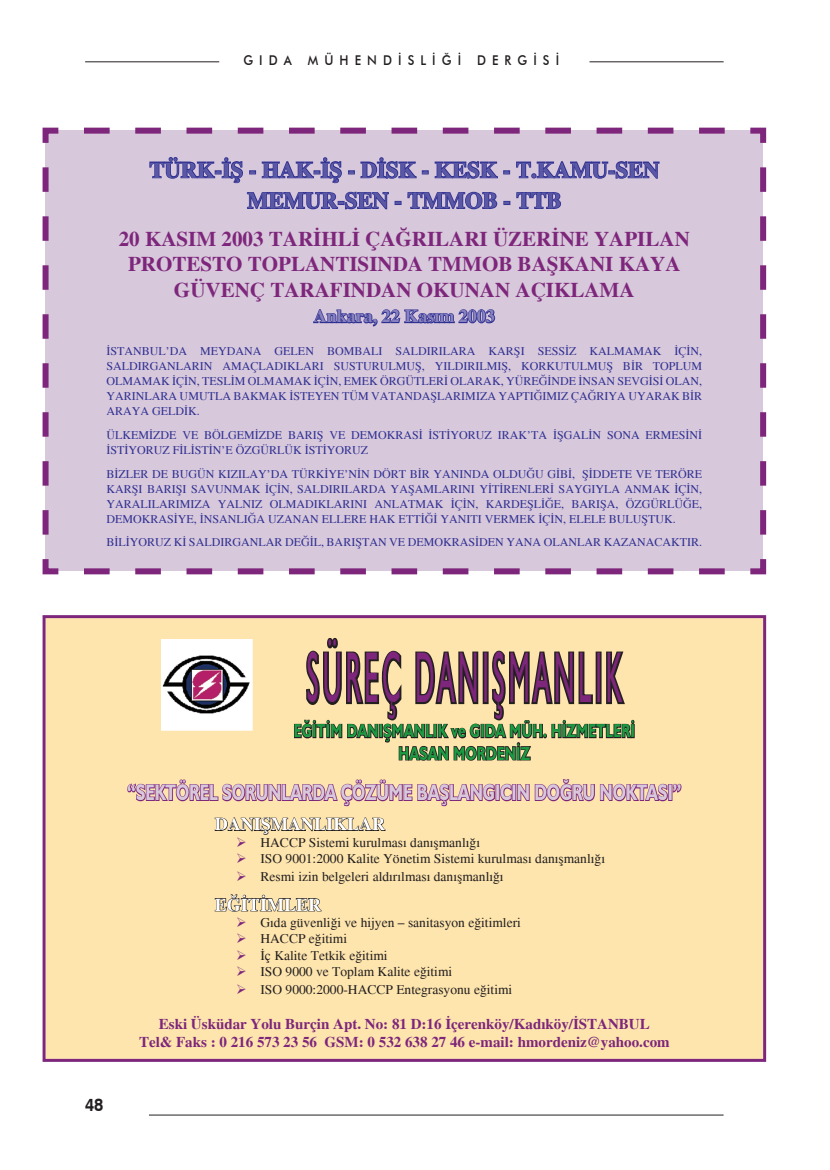
<style>
.page{position:relative;width:830px;height:1170px;background:#fff}
.page>*{position:absolute;margin:0;border:0;box-sizing:border-box;transform-origin:0 0}
.t1{font:71.85px "Humanist 521 BT";letter-spacing:.15em;color:#7d267b;scale:.36 1}
.t2{font:700 22.5px/30.6px "Times New Roman";color:#5a57a5;text-align:center}
.t3{font:700 22.5px "Humanist 521 BT";color:#d8c8db;scale:.72 1}
.t4{font:700 21px/25.2px "Times New Roman";color:#7d267b;text-align:center}
.t5{font:700 18.75px/22.2px "Humanist 521 BT";letter-spacing:.025em;color:#1a9a41;text-align:center;scale:.72 1}
.t6{font:700 18px "Times New Roman";color:#fff}
.t7{font:700 18px "Times New Roman";color:#8781bd}
.t8{font:700 18px "Swiss 721 BT";color:#231f20;scale:.9 1}
.t9{font:700 15px/18px "Times New Roman";color:#7d267b;text-align:center}
.t10{font:13.5px "Times New Roman";color:#231f20}
.t11{font:500 13.5px "Futura BT";letter-spacing:.5em;color:#231f20;scale:.9 1}
.t12{font:12px/15px "Times New Roman";color:#2e3092;text-align:justify}
.s1{color:#7d267b}
</style>
<div class="page">
<hr style="left:85px;top:61px;width:638px;height:1px;background:#231f20">
<div style="left:220px;top:43px;width:368px;height:32px;background:#fff"></div>
<hr style="left:149px;top:1114px;width:574px;height:1px;background:#231f20">
<svg style="left:42px;top:127px;width:725px;height:448px;background:#d2c1d7"></svg>
<div style="left:43px;top:615px;width:722px;height:446px;background:#fee5ad"></div>
<svg style="left:126px;top:778px;width:556px;height:29px;background:#d7ac9e"></svg>
<svg style="left:214px;top:813px;width:171px;height:22px;background:#c5b288"></svg>
<svg style="left:214px;top:894px;width:107px;height:17px;background:#b3a17d"></svg>
<img style="left:161px;top:639px;width:91px;height:91px">
<svg style="left:293px;top:635px;width:342px;height:126px;background:#baa781"></svg>
<p class="t11" style="left:243px;top:52px;width:352px">GIDA MÜHENDİSLİĞİ DERGİSİ</p>
<h2 class="t2" style="left:149px;top:155px;width:511px">TÜRK-İŞ - HAK-İŞ - DİSK - KESK - T.KAMU-SEN<br>MEMUR-SEN - TMMOB - TTB</h2>
<h3 class="t4" style="left:119px;top:227px;width:572px">20 KASIM 2003 TARİHLİ ÇAĞRILARI ÜZERİNE YAPILAN<br>PROTESTO TOPLANTISINDA TMMOB BAŞKANI KAYA<br>GÜVENÇ TARAFINDAN OKUNAN AÇIKLAMA</h3>
<h3 class="t7" style="left:313px;top:306px;width:183px">Ankara, 22 Kasım 2003</h3>
<p class="t12" style="left:106px;top:344px;width:597px">İSTANBUL’DA MEYDANA GELEN BOMBALI SALDIRILARA KARŞI SESSİZ KALMAMAK İÇİN, SALDIRGANLARIN AMAÇLADIKLARI SUSTURULMUŞ, YILDIRILMIŞ, KORKUTULMUŞ BİR TOPLUM OLMAMAK İÇİN, TESLİM OLMAMAK İÇİN, EMEK ÖRGÜTLERİ OLARAK, YÜREĞİNDE İNSAN SEVGİSİ OLAN, YARINLARA UMUTLA BAKMAK İSTEYEN TÜM VATANDAŞLARIMIZA YAPTIĞIMIZ ÇAĞRIYA UYARAK BİR ARAYA GELDİK.</p>
<p class="t12" style="left:106px;top:427px;width:597px">ÜLKEMİZDE VE BÖLGEMİZDE BARIŞ VE DEMOKRASİ İSTİYORUZ IRAK’TA İŞGALİN SONA ERMESİNİ<br>İSTİYORUZ FİLİSTİN’E ÖZGÜRLÜK İSTİYORUZ</p>
<p class="t12" style="left:106px;top:466px;width:597px">BİZLER DE BUGÜN KIZILAY’DA TÜRKİYE’NİN DÖRT BİR YANINDA OLDUĞU GİBİ, ŞİDDETE VE TERÖRE KARŞI BARIŞI SAVUNMAK İÇİN, SALDIRILARDA YAŞAMLARINI YİTİRENLERİ SAYGIYLA ANMAK İÇİN, YARALILARIMIZA YALNIZ OLMADIKLARINI ANLATMAK İÇİN, KARDEŞLİĞE, BARIŞA, ÖZGÜRLÜĞE, DEMOKRASİYE, İNSANLIĞA UZANAN ELLERE HAK ETTİĞİ YANITI VERMEK İÇİN, ELELE BULUŞTUK.</p>
<p class="t12" style="left:106px;top:534px;width:597px">BİLİYORUZ Kİ SALDIRGANLAR DEĞİL, BARIŞTAN VE DEMOKRASİDEN YANA OLANLAR KAZANACAKTIR.</p>
<h1 class="t1" style="left:307px;top:633px;width:875px">SÜREÇ DANIŞMANLIK</h1>
<h3 class="t5" style="left:294px;top:719px;width:475px">EĞİTİM DANIŞMANLIK ve GIDA MÜH. HİZMETLERİ<br>HASAN MORDENİZ</h3>
<h3 class="t8" style="left:85px;top:1093px;width:22px">48</h3>
<h2 class="t3" style="left:127px;top:778px;width:770px">“SEKTÖREL SORUNLARDA ÇÖZÜME BAŞLANGICIN DOĞRU NOKTASI”</h2>
<h3 class="t6" style="left:215px;top:813px;width:171px">DANIŞMANLIKLAR</h3>
<p class="t10" style="left:236px;top:834px;width:245px"><span class="s1">➢</span> HACCP Sistemi kurulması danışmanlığı</p>
<p class="t10" style="left:236px;top:850px;width:370px"><span class="s1">➢</span> ISO 9001:2000 Kalite Yönetim Sistemi kurulması danışmanlığı</p>
<p class="t10" style="left:236px;top:868px;width:269px"><span class="s1">➢</span> Resmi izin belgeleri aldırılması danışmanlığı</p>
<h3 class="t6" style="left:215px;top:894px;width:108px">EĞİTİMLER</h3>
<p class="t10" style="left:236px;top:914px;width:286px"><span class="s1">➢</span> Gıda güvenliği ve hijyen – sanitasyon eğitimleri</p>
<p class="t10" style="left:236px;top:931px;width:112px"><span class="s1">➢</span> HACCP eğitimi</p>
<p class="t10" style="left:236px;top:947px;width:153px"><span class="s1">➢</span> İç Kalite Tetkik eğitimi</p>
<p class="t10" style="left:236px;top:963px;width:217px"><span class="s1">➢</span> ISO 9000 ve Toplam Kalite eğitimi</p>
<p class="t10" style="left:236px;top:981px;width:277px"><span class="s1">➢</span> ISO 9000:2000-HACCP Entegrasyonu eğitimi</p>
<p class="t9" style="left:139px;top:1014px;width:532px">Eski Üsküdar Yolu Burçin Apt. No: 81 D:16 İçerenköy/Kadıköy/İSTANBUL<br>Tel&amp; Faks : 0 216 573 23 56 GSM: 0 532 638 27 46 e-mail: hmordeniz@yahoo.com</p>
</div>
